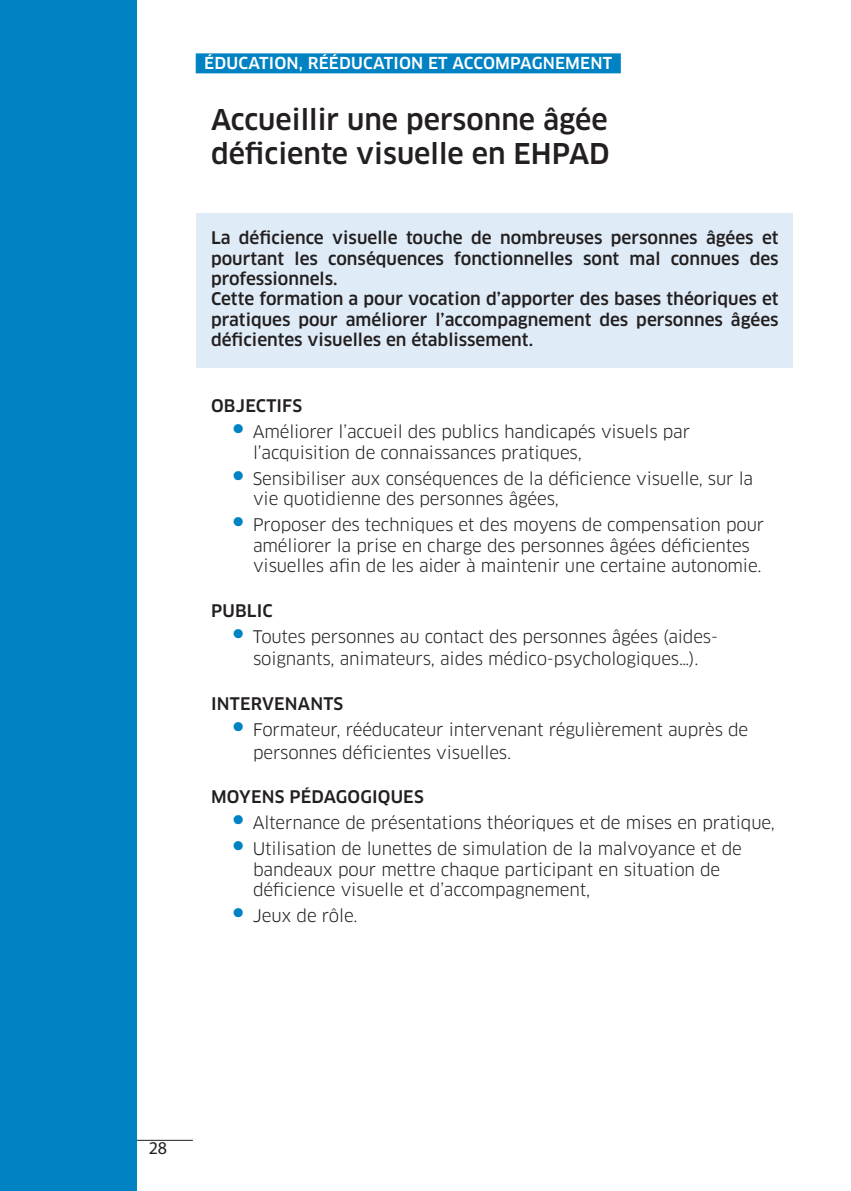
<style>
.page{position:relative;width:851px;height:1191px;background:#fff}
.page>*{position:absolute;margin:0;border:0;box-sizing:border-box;transform-origin:0 0}
.H2_OK{font:500 28px "Clan OT";color:#231f20}
.t1{font:18px "Myriad Pro";color:#231f20}
.t2{font:17px/20.4px "Clan OT";letter-spacing:-.01em;color:#231f20}
.H3_OK{font:500 17px/20.4px "Clan OT";color:#231f20;text-align:justify}
.t3{font:500 16.2px "Clan OT";letter-spacing:.01em;color:#fff}
.s1{font-family:"DIN Pro";font-weight:500;font-size:28px;color:#0082c3}
</style>
<div class="page">
<hr style="left:123px;top:1139px;width:70px;height:1px;background:#231f20">
<div style="left:0;top:0;width:136px;height:1191px;background:#0082c3"></div>
<div style="left:196px;top:213px;width:596px;height:154px;background:#dfecf7"></div>
<div style="left:196px;top:53px;width:424px;height:20px;background:#0082c3"></div>
<p class="t3" style="left:204px;top:54px;width:409px">ÉDUCATION, RÉÉDUCATION ET ACCOMPAGNEMENT</p>
<h2 class="H2_OK" style="left:211px;top:104px;width:398px">Accueillir une personne âgée</h2>
<h2 class="H2_OK" style="left:211px;top:137px;width:400px">déficiente visuelle en EHPAD</h2>
<p class="H3_OK" style="left:211px;top:228px;width:569px">La déficience visuelle touche de nombreuses personnes âgées et pourtant les conséquences fonctionnelles sont mal connues des professionnels.</p>
<p class="H3_OK" style="left:211px;top:289px;width:569px">Cette formation a pour vocation d’apporter des bases théoriques et pratiques pour améliorer l’accompagnement des personnes âgées déficientes visuelles en établissement.</p>
<h3 class="H3_OK" style="left:211px;top:396px;width:93px">OBJECTIFS</h3>
<p class="t2" style="left:253px;top:422px;width:438px;text-indent:-22px"><span class="s1">•</span> Améliorer l’accueil des publics handicapés visuels par l’acquisition de connaissances pratiques,</p>
<p class="t2" style="left:253px;top:468px;width:501px;text-indent:-22px"><span class="s1">•</span> Sensibiliser aux conséquences de la déficience visuelle, sur la vie quotidienne des personnes âgées,</p>
<p class="t2" style="left:253px;top:515px;width:512px;text-indent:-22px"><span class="s1">•</span> Proposer des techniques et des moyens de compensation pour améliorer la prise en charge des personnes âgées déficientes visuelles afin de les aider à maintenir une certaine autonomie.</p>
<h3 class="H3_OK" style="left:211px;top:600px;width:63px">PUBLIC</h3>
<p class="t2" style="left:231px;top:625px;width:488px;line-height:22.8px;text-align:center"><span class="s1">•</span> Toutes personnes au contact des personnes âgées (aides&shy;soignants, animateurs, aides médico-psychologiques…).</p>
<h3 class="H3_OK" style="left:211px;top:693px;width:134px">INTERVENANTS</h3>
<p class="t2" style="left:253px;top:718px;width:496px;line-height:22.8px;text-indent:-22px"><span class="s1">•</span> Formateur, rééducateur intervenant régulièrement auprès de personnes déficientes visuelles.</p>
<h3 class="H3_OK" style="left:211px;top:787px;width:214px">MOYENS PÉDAGOGIQUES</h3>
<p class="t2" style="left:231px;top:812px;width:545px"><span class="s1">•</span> Alternance de présentations théoriques et de mises en pratique,</p>
<p class="t2" style="left:253px;top:839px;width:490px;text-indent:-22px"><span class="s1">•</span> Utilisation de lunettes de simulation de la malvoyance et de bandeaux pour mettre chaque participant en situation de déficience visuelle et d’accompagnement,</p>
<p class="t2" style="left:231px;top:905px;width:128px"><span class="s1">•</span> Jeux de rôle.</p>
<p class="t1" style="left:149px;top:1137px;width:20px">28</p>
</div>
